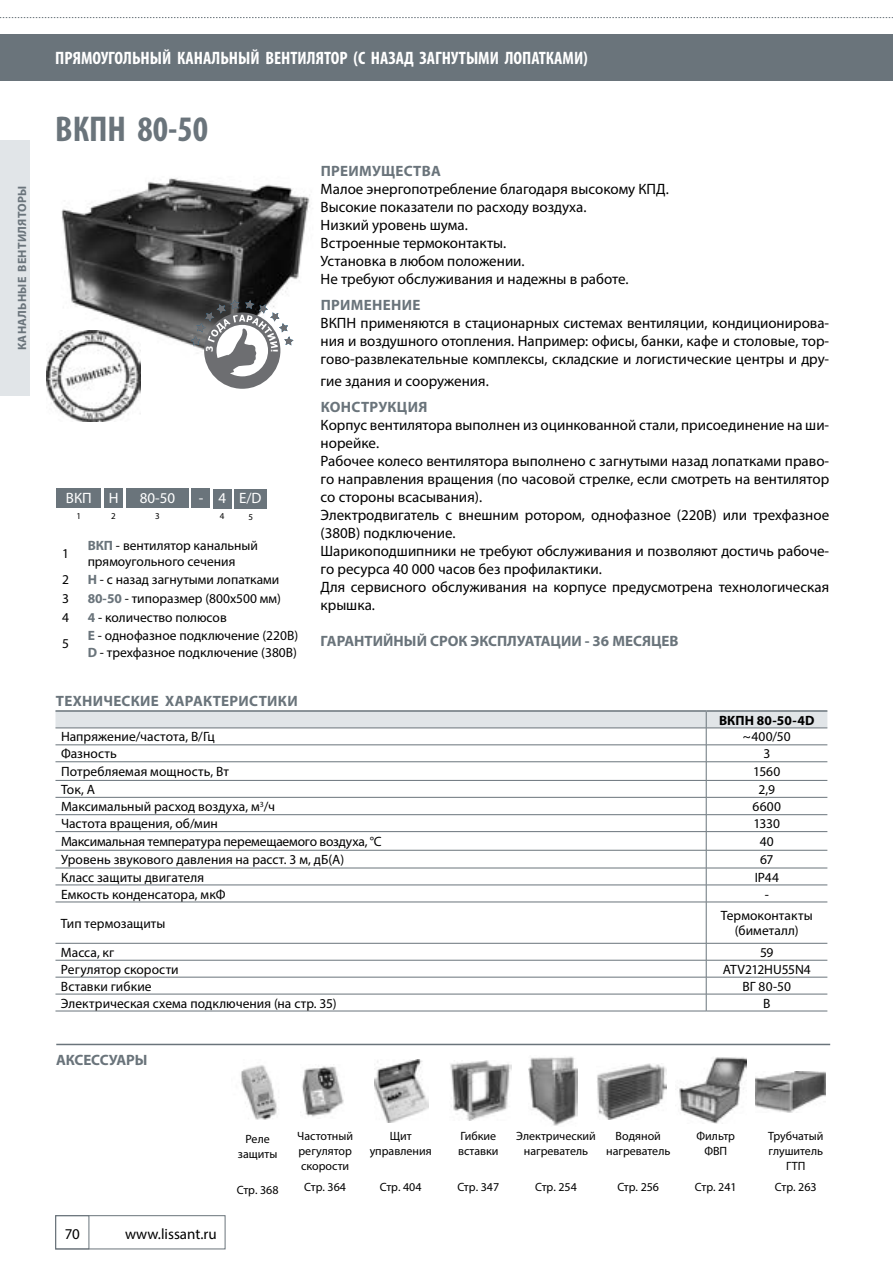
<style>
.page{position:relative;width:893px;height:1263px;background:#fff}
.page>*{position:absolute;margin:0;border:0;box-sizing:border-box;transform-origin:0 0}
.t1{font:700 condensed 36px "Myriad Pro";color:#6a747b}
.t2{font:700 condensed 18px "Myriad Pro";color:#fff}
.t3{font:15px/18px "Myriad Pro";color:#000}
.t4{font:700 15px "Myriad Pro";color:#6a747b}
.t5{font:700 15px "Myriad Pro";letter-spacing:.02em;color:#6a747b}
.t6{font:15px "Myriad Pro";color:#fff}
.t7{font:13.5px/16.2px "Myriad Pro";color:#000}
.t8{font:700 13.5px "Myriad Pro";letter-spacing:.01em;color:#000}
.t9{font:12px/15px "Myriad Pro";color:#000;text-align:center}
.t10{font:700 12px "Myriad Pro";letter-spacing:.02em;color:#6a747b}
.t11{font:700 9.3px "Tahoma";color:#fff}
.t12{font:9px "Myriad Pro";color:#000}
.s1{font-weight:700;color:#6a747b}
</style>
<div class="page">
<div style="left:55px;top:1215px;width:170px;height:34px;border:1px solid #6a747b"></div>
<div style="left:55px;top:1215px;width:34px;height:34px;border:1px solid #6a747b"></div>
<svg style="left:0;top:17px;width:892px;height:1px"></svg>
<hr style="left:892px;top:0;width:1px;height:31px;background:#e1e5e8">
<div style="left:0;top:140px;width:30px;height:255px;background:#e1e5e8"></div>
<div style="left:0;top:34px;width:893px;height:47px;background:#6a747b"></div>
<hr style="left:56px;top:1044px;width:774px;height:1px;background:#6a747b">
<img style="left:61px;top:178px;width:249px;height:190px">
<hr style="left:55px;top:710px;width:651px;height:2px;background:#6a747b">
<hr style="left:706px;top:710px;width:121px;height:2px;background:#6a747b">
<hr style="left:55px;top:1011px;width:651px;height:1px;background:#6a747b">
<hr style="left:706px;top:1011px;width:121px;height:1px;background:#6a747b">
<svg style="left:55px;top:711px;width:772px;height:191px"></svg>
<hr style="left:706px;top:885px;width:121px;height:1px;background:#6a747b">
<hr style="left:55px;top:902px;width:651px;height:1px;background:#6a747b">
<hr style="left:706px;top:902px;width:1px;height:41px;background:#6a747b">
<hr style="left:706px;top:902px;width:121px;height:1px;background:#6a747b">
<hr style="left:55px;top:943px;width:651px;height:1px;background:#6a747b">
<hr style="left:706px;top:943px;width:121px;height:1px;background:#6a747b">
<hr style="left:55px;top:960px;width:651px;height:1px;background:#6a747b">
<hr style="left:706px;top:960px;width:121px;height:1px;background:#6a747b">
<hr style="left:55px;top:977px;width:651px;height:1px;background:#6a747b">
<hr style="left:706px;top:977px;width:121px;height:1px;background:#6a747b">
<hr style="left:55px;top:994px;width:651px;height:1px;background:#6a747b">
<svg style="left:706px;top:943px;width:1px;height:68px"></svg>
<hr style="left:706px;top:994px;width:121px;height:1px;background:#6a747b">
<div style="left:126px;top:489px;width:63px;height:19px;background:#6a747b"></div>
<div style="left:213px;top:489px;width:19px;height:19px;background:#6a747b"></div>
<div style="left:234px;top:489px;width:32px;height:19px;background:#6a747b"></div>
<div style="left:192px;top:489px;width:18px;height:19px;background:#6a747b"></div>
<div style="left:57px;top:489px;width:44px;height:19px;background:#6a747b"></div>
<div style="left:104px;top:489px;width:19px;height:19px;background:#6a747b"></div>
<img style="left:241px;top:1065px;width:36px;height:55px">
<img style="left:375px;top:1059px;width:53px;height:63px">
<img style="left:756px;top:1071px;width:69px;height:41px">
<img style="left:529px;top:1056px;width:49px;height:70px">
<img style="left:597px;top:1063px;width:69px;height:56px">
<img style="left:679px;top:1057px;width:67px;height:67px">
<img style="left:450px;top:1060px;width:61px;height:60px">
<img style="left:300px;top:1066px;width:44px;height:51px">
<img style="left:47px;top:330px;width:93px;height:91px">
<svg style="left:191px;top:300px;width:103px;height:89px"></svg>
<p class="t10" style="left:14px;top:350px;width:166px;rotate:-90deg">КАНАЛЬНЫЕ ВЕНТИЛЯТОРЫ</p>
<p class="t2" style="left:55px;top:47px;width:534px">ПРЯМОУГОЛЬНЫЙ КАНАЛЬНЫЙ ВЕНТИЛЯТОР (С НАЗАД ЗАГНУТЫМИ ЛОПАТКАМИ)</p>
<h1 class="t1" style="left:55px;top:106px;width:154px">ВКПН 80-50</h1>
<p class="t11" style="left:281px;top:349px;width:5px;rotate:90deg">!</p>
<p class="t6" style="left:66px;top:489px;width:27px">ВКП</p>
<p class="t12" style="left:77px;top:511px;width:6px">1</p>
<p class="t6" style="left:109px;top:489px;width:11px">Н</p>
<p class="t12" style="left:111px;top:511px;width:6px">2</p>
<p class="t6" style="left:140px;top:489px;width:37px">80-50</p>
<p class="t12" style="left:155px;top:511px;width:6px">3</p>
<p class="t6" style="left:199px;top:489px;width:6px">-</p>
<p class="t6" style="left:218px;top:489px;width:45px">4 Е/D</p>
<p class="t12" style="left:248px;top:511px;width:6px">5</p>
<p class="t12" style="left:220px;top:511px;width:6px">4</p>
<p class="t7" style="left:62px;top:545px;width:8px">1</p>
<p class="t7" style="left:88px;top:537px;width:172px"><span class="s1">ВКП</span> - вентилятор канальный прямоугольного сечения</p>
<p class="t7" style="left:62px;top:572px;width:8px">2</p>
<p class="t7" style="left:88px;top:572px;width:193px"><span class="s1">Н</span> - с назад загнутыми лопатками</p>
<p class="t7" style="left:62px;top:590px;width:8px">3</p>
<p class="t7" style="left:88px;top:590px;width:195px"><span class="s1">80-50</span> - типоразмер (800х500 мм)</p>
<p class="t7" style="left:62px;top:609px;width:8px">4</p>
<p class="t7" style="left:88px;top:609px;width:141px"><span class="s1">4</span> - количество полюсов</p>
<p class="t7" style="left:62px;top:635px;width:8px">5</p>
<p class="t7" style="left:88px;top:627px;width:212px"><span class="s1">Е</span> - однофазное подключение (220В)<br><span class="s1">D</span> - трехфазное подключение (380В)</p>
<p class="t5" style="left:56px;top:691px;width:243px">ТЕХНИЧЕСКИЕ ХАРАКТЕРИСТИКИ</p>
<p class="t4" style="left:321px;top:161px;width:22px">Преимущества</p>
<p class="t3" style="left:321px;top:180px;width:350px">Малое энергопотребление благодаря высокому КПД.<br>Высокие показатели по расходу воздуха.<br>Низкий уровень шума.<br>Встроенные термоконтакты.<br>Установка в любом положении.<br>Не требуют обслуживания и надежны в работе.</p>
<p class="t4" style="left:321px;top:295px;width:22px">Применение</p>
<p class="t3" style="left:321px;top:314px;width:510px;text-align:justify">ВКПН применяются в стационарных системах вентиляции, кондиционирова&shy;ния и воздушного отопления. Например: офисы, банки, кафе и столовые, тор&shy;гово-развлекательные комплексы, складские и логистические центры и дру-</p>
<p class="t3" style="left:321px;top:372px;width:170px">гие здания и сооружения.</p>
<p class="t4" style="left:321px;top:398px;width:20px">Конструкция</p>
<p class="t3" style="left:321px;top:416px;width:510px">Корпус вентилятора выполнен из оцинкованной стали, присоединение на ши&shy;норейке.<br>Рабочее колесо вентилятора выполнено с загнутыми назад лопатками право&shy;го направления вращения (по часовой стрелке, если смотреть на вентилятор со стороны всасывания).<br>Электродвигатель с внешним ротором, однофазное (220В) или трехфазное (380В) подключение.<br>Шарикоподшипники не требуют обслуживания и позволяют достичь рабоче&shy;го ресурса 40 000 часов без профилактики.<br>Для сервисного обслуживания на корпусе предусмотрена технологическая крышка.</p>
<p class="t4" style="left:321px;top:632px;width:359px">ГАРАНТИЙНЫЙ СРОК ЭКСПЛУАТАЦИИ - 36 МЕСЯЦЕВ</p>
<p class="t8" style="left:719px;top:711px;width:97px">ВКПН 80-50-4D</p>
<p class="t7" style="left:61px;top:729px;width:156px">Напряжение/частота, В/Гц</p>
<p class="t7" style="left:743px;top:729px;width:49px">~400/50</p>
<p class="t7" style="left:61px;top:745px;width:57px">Фазность</p>
<p class="t7" style="left:763px;top:745px;width:8px">3</p>
<p class="t7" style="left:61px;top:763px;width:170px">Потребляемая мощность, Вт</p>
<p class="t7" style="left:753px;top:763px;width:28px">1560</p>
<p class="t7" style="left:61px;top:781px;width:35px">Ток, А</p>
<p class="t7" style="left:759px;top:781px;width:18px">2,9</p>
<p class="t7" style="left:61px;top:798px;width:216px">Максимальный расход воздуха, м<sup>3</sup>/ч</p>
<p class="t7" style="left:753px;top:798px;width:30px">6600</p>
<p class="t7" style="left:61px;top:815px;width:158px">Частота вращения, об/мин</p>
<p class="t7" style="left:753px;top:815px;width:28px">1330</p>
<p class="t7" style="left:61px;top:833px;width:322px">Максимальная температура перемещаемого воздуха, °С</p>
<p class="t7" style="left:760px;top:833px;width:16px">40</p>
<p class="t7" style="left:61px;top:851px;width:285px">Уровень звукового давления на расст. 3 м, дБ(А)</p>
<p class="t7" style="left:760px;top:851px;width:15px">67</p>
<p class="t7" style="left:61px;top:869px;width:145px">Класс защиты двигателя</p>
<p class="t7" style="left:755px;top:869px;width:26px">IP44</p>
<p class="t7" style="left:61px;top:886px;width:166px">Емкость конденсатора, мкФ</p>
<p class="t7" style="left:765px;top:886px;width:6px">-</p>
<p class="t7" style="left:61px;top:915px;width:106px">Тип термозащиты</p>
<p class="t7" style="left:721px;top:908px;width:93px;line-height:15px;text-align:center">Термоконтакты (биметалл)</p>
<p class="t7" style="left:61px;top:944px;width:55px">Масса, кг</p>
<p class="t7" style="left:760px;top:944px;width:15px">59</p>
<p class="t7" style="left:61px;top:961px;width:119px">Регулятор скорости</p>
<p class="t7" style="left:723px;top:961px;width:90px">ATV212HU55N4</p>
<p class="t7" style="left:61px;top:978px;width:92px">Вставки гибкие</p>
<p class="t7" style="left:743px;top:978px;width:50px">ВГ 80-50</p>
<p class="t7" style="left:61px;top:995px;width:277px">Электрическая схема подключения (на стр. 35)</p>
<p class="t7" style="left:763px;top:995px;width:9px">В</p>
<p class="t4" style="left:56px;top:1050px;width:93px">АКСЕССУАРЫ</p>
<p class="t3" style="left:65px;top:1224px;width:17px">70</p>
<p class="t3" style="left:125px;top:1224px;width:93px">www.lissant.ru</p>
<p class="t9" style="left:238px;top:1131px;width:41px">Реле защиты</p>
<p class="t9" style="left:237px;top:1182px;width:43px">Стр. 368</p>
<p class="t9" style="left:297px;top:1128px;width:57px;text-align:justify">Частотный регулятор скорости</p>
<p class="t9" style="left:304px;top:1179px;width:43px">Стр. 364</p>
<p class="t9" style="left:370px;top:1128px;width:64px">Щит управления</p>
<p class="t9" style="left:380px;top:1179px;width:43px">Стр. 404</p>
<p class="t9" style="left:458px;top:1128px;width:42px;text-align:left">Гибкие вставки</p>
<p class="t9" style="left:457px;top:1179px;width:43px">Стр. 347</p>
<p class="t9" style="left:516px;top:1128px;width:81px">Электрический нагреватель</p>
<p class="t9" style="left:535px;top:1179px;width:43px">Стр. 254</p>
<p class="t9" style="left:606px;top:1128px;width:66px">Водяной нагреватель</p>
<p class="t9" style="left:617px;top:1179px;width:43px">Стр. 256</p>
<p class="t9" style="left:696px;top:1128px;width:40px">Фильтр<br>ФВП</p>
<p class="t9" style="left:695px;top:1179px;width:43px">Стр. 241</p>
<p class="t9" style="left:768px;top:1128px;width:57px">Трубчатый глушитель<br>ГТП</p>
<p class="t9" style="left:775px;top:1179px;width:43px">Стр. 263</p>
</div>
